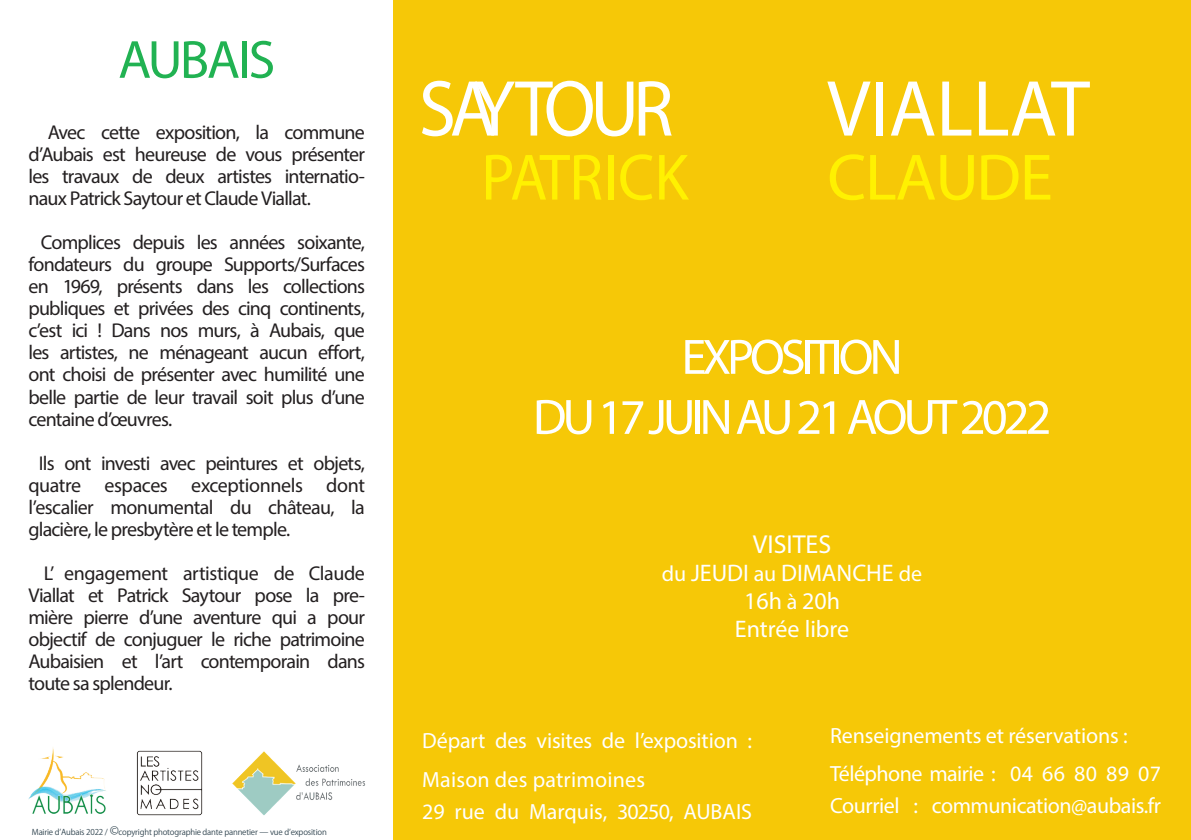
<style>
.page{position:relative;width:1191px;height:840px;background:#fff}
.page>*{position:absolute;margin:0;border:0;box-sizing:border-box;transform-origin:0 0}
.t1{font:80px "Myriad Pro";color:#fff}
.t2{font:80px "Myriad Pro";letter-spacing:-.08em;color:#fff;scale:.94 1}
.t3{font:66px "Myriad Pro";letter-spacing:-.02em;color:#fff101;scale:.95 1}
.t4{font:66px "Myriad Pro";letter-spacing:-.02em;color:#fff101}
.t5{font:54px "Myriad Pro";letter-spacing:-.04em;color:#21b252}
.t6{font:50px/60px "Myriad Pro";letter-spacing:-.08em;color:#fff;text-align:center}
.t7{font:26px "Myriad Pro";color:#fff}
.t8{font:24px/28px "Myriad Pro";color:#fff;text-align:center}
.t9{font:22px/38px "Myriad Pro";letter-spacing:-.005em;color:#fff}
.t10{font:20px/22px "Myriad Pro";letter-spacing:-.04em;color:#231f20;text-align:justify}
.t11{font:8px "Koz Go Pr 6 N";letter-spacing:-.02em;color:#314550}
.s1{font-size:12px}
.s2{font-size:22px}
</style>
<div class="page">
<div style="left:393px;top:0;width:798px;height:839px;background:#f6c807"></div>
<img style="left:136px;top:750px;width:67px;height:66px">
<img style="left:232px;top:751px;width:134px;height:64px">
<img style="left:29px;top:748px;width:77px;height:64px">
<h3 class="t5" style="left:118px;top:26px;width:158px">AUBAIS</h3>
<p class="t10" style="left:28px;top:121px;width:338px;text-indent:19px">Avec cette exposition, la commune d’Aubais est heureuse de vous présenter les travaux de deux artistes internatio&shy;naux Patrick Saytour et Claude Viallat.</p>
<p class="t10" style="left:28px;top:231px;width:338px;text-indent:13px">Complices depuis les années soixante, fondateurs du groupe Supports/Surfaces en 1969, présents dans les collections publiques et privées des cinq continents, c’est ici ! Dans nos murs, à Aubais, que les artistes, ne ménageant aucun effort, ont choisi de présenter avec humilité une belle partie de leur travail soit plus d’une centaine d’œuvres.</p>
<p class="t10" style="left:28px;top:451px;width:338px;text-indent:11px">Ils ont investi avec peintures et objets, quatre espaces exceptionnels dont l’escalier monumental du château, la glacière, le presbytère et le temple.</p>
<p class="t10" style="left:28px;top:561px;width:338px;text-indent:15px">L’ engagement artistique de Claude Viallat et Patrick Saytour pose la pre&shy;mière pierre d’une aventure qui a pour objectif de conjuguer le riche patrimoine Aubaisien et l’art contemporain dans toute sa splendeur.</p>
<p class="t11" style="left:32px;top:826px;width:296px">Mairie d’Aubais 2022 / <span class="s1">©</span>copyright photographie dante pannetier — vue d’exposition</p>
<h1 class="t2" style="left:419px;top:59px;width:272px">SAYTOUR</h1>
<h2 class="t3" style="left:481px;top:137px;width:219px">PATRICK</h2>
<h1 class="t1" style="left:827px;top:59px;width:264px">VIALLAT</h1>
<h2 class="t4" style="left:827px;top:137px;width:227px">CLAUDE</h2>
<h3 class="t6" style="left:533px;top:326px;width:520px">EXPOSITION<br>DU 17 JUIN AU 21 AOUT 2022</h3>
<h3 class="t7" style="left:753px;top:528px;width:80px">VISITES</h3>
<p class="t8" style="left:662px;top:558px;width:262px"><span class="s2">du</span> JEUDI <span class="s2">au</span> DIMANCHE <span class="s2">de<br></span>16h <span class="s2">à</span> 20h<br>Entrée libre</p>
<p class="t9" style="left:422px;top:721px;width:331px">Départ des visites de l’exposition :<br>Maison des patrimoines</p>
<p class="t9" style="left:422px;top:791px;width:331px">29 rue du Marquis, 30250, AUBAIS</p>
<p class="t9" style="left:830px;top:715px;width:332px">Renseignements et réservations :<br>Téléphone mairie : 04 66 80 89 07</p>
<p class="t9" style="left:830px;top:785px;width:332px">Courriel : communication@aubais.fr</p>
</div>
